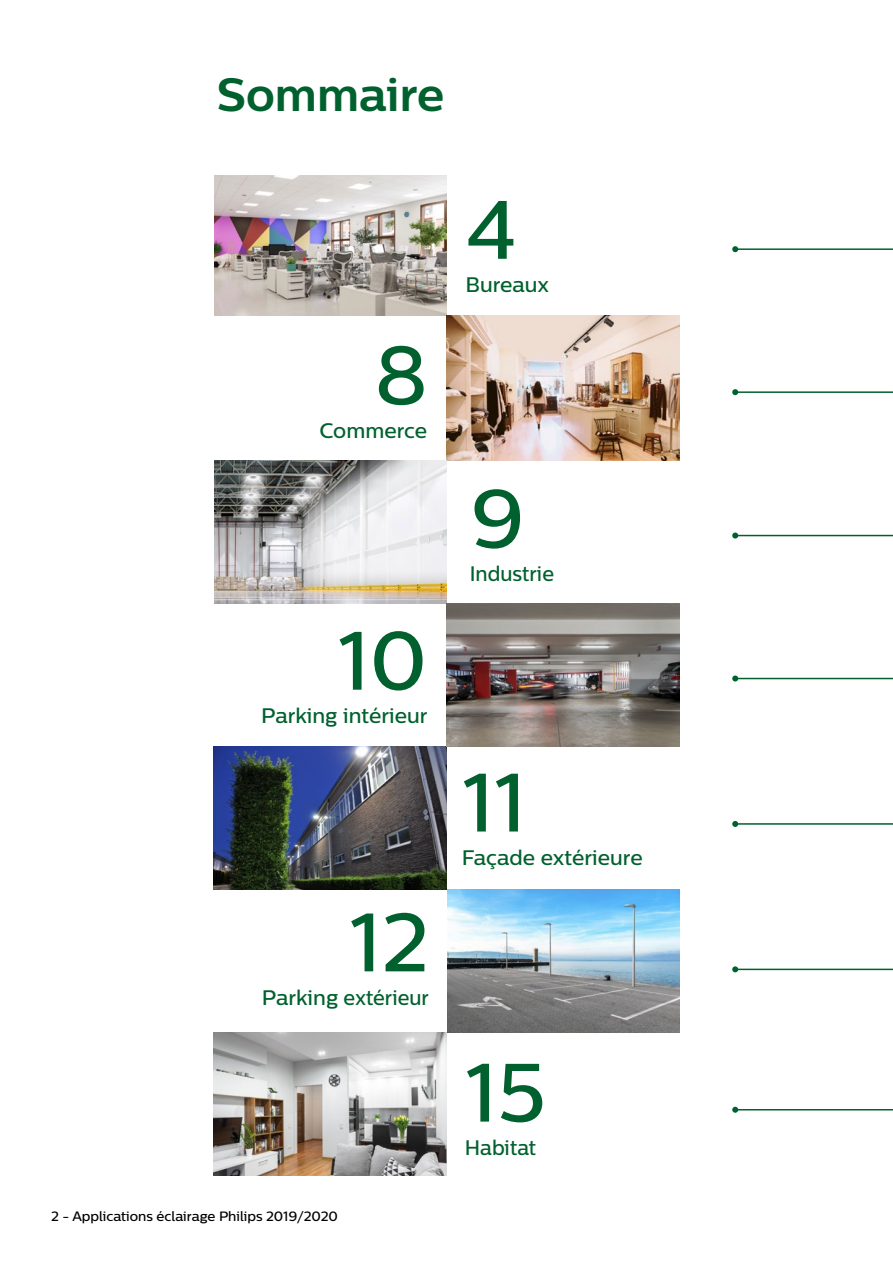
<style>
.page{position:relative;width:893px;height:1263px;background:#fff}
.page>*{position:absolute;margin:0;border:0;box-sizing:border-box;transform-origin:0 0}
.t1{font:500 82.5px "Centrale Sans";color:#00612e}
.t2{font:700 46.5px "Centrale Sans";color:#00612e}
.t3{font:500 21px "Centrale Sans";color:#00612e}
.t4{font:500 21px "Centrale Sans";color:#00612e;scale:.95 1}
.t5{font:500 13.5px "Centrale Sans";color:#000}
</style>
<div class="page">
<img style="left:447px;top:889px;width:232px;height:143px">
<img style="left:214px;top:175px;width:232px;height:141px">
<img style="left:213px;top:747px;width:233px;height:142px">
<img style="left:446px;top:316px;width:233px;height:145px">
<img style="left:214px;top:461px;width:232px;height:143px">
<img style="left:446px;top:604px;width:233px;height:143px">
<img style="left:213px;top:1032px;width:233px;height:143px">
<svg style="left:781px;top:677px;width:6px;height:3px"></svg>
<svg style="left:781px;top:534px;width:6px;height:3px"></svg>
<svg style="left:781px;top:968px;width:6px;height:3px"></svg>
<hr style="left:735px;top:248px;width:158px;height:2px;background:#00612e">
<svg style="left:732px;top:246px;width:6px;height:6px"></svg>
<hr style="left:735px;top:969px;width:158px;height:1px;background:#00612e">
<svg style="left:732px;top:966px;width:6px;height:6px"></svg>
<hr style="left:735px;top:823px;width:158px;height:2px;background:#00612e">
<svg style="left:732px;top:821px;width:6px;height:6px"></svg>
<hr style="left:735px;top:535px;width:158px;height:1px;background:#00612e">
<svg style="left:732px;top:532px;width:6px;height:6px"></svg>
<hr style="left:735px;top:1109px;width:158px;height:1px;background:#00612e">
<svg style="left:732px;top:1107px;width:6px;height:6px"></svg>
<hr style="left:735px;top:678px;width:158px;height:1px;background:#00612e">
<svg style="left:732px;top:675px;width:6px;height:6px"></svg>
<hr style="left:735px;top:391px;width:158px;height:2px;background:#00612e">
<svg style="left:732px;top:389px;width:6px;height:6px"></svg>
<h2 class="t2" style="left:217px;top:66px;width:229px">Sommaire</h2>
<h1 class="t1" style="left:375px;top:327px;width:54px">8</h1>
<p class="t3" style="left:319px;top:418px;width:109px">Commerce</p>
<h1 class="t1" style="left:337px;top:612px;width:91px">10</h1>
<p class="t3" style="left:261px;top:703px;width:168px">Parking intérieur</p>
<h1 class="t1" style="left:349px;top:894px;width:81px">12</h1>
<p class="t3" style="left:262px;top:985px;width:168px">Parking extérieur</p>
<p class="t5" style="left:51px;top:1208px;width:288px">2 - Applications éclairage Philips 2019/2020</p>
<h1 class="t1" style="left:466px;top:181px;width:52px">4</h1>
<p class="t3" style="left:466px;top:272px;width:85px">Bureaux</p>
<h1 class="t1" style="left:470px;top:470px;width:57px">9</h1>
<p class="t4" style="left:470px;top:561px;width:90px">Industrie</p>
<h1 class="t1" style="left:462px;top:754px;width:66px">11</h1>
<p class="t3" style="left:462px;top:845px;width:182px">Façade extérieure</p>
<h1 class="t1" style="left:465px;top:1044px;width:82px">15</h1>
<p class="t4" style="left:465px;top:1135px;width:77px">Habitat</p>
</div>
